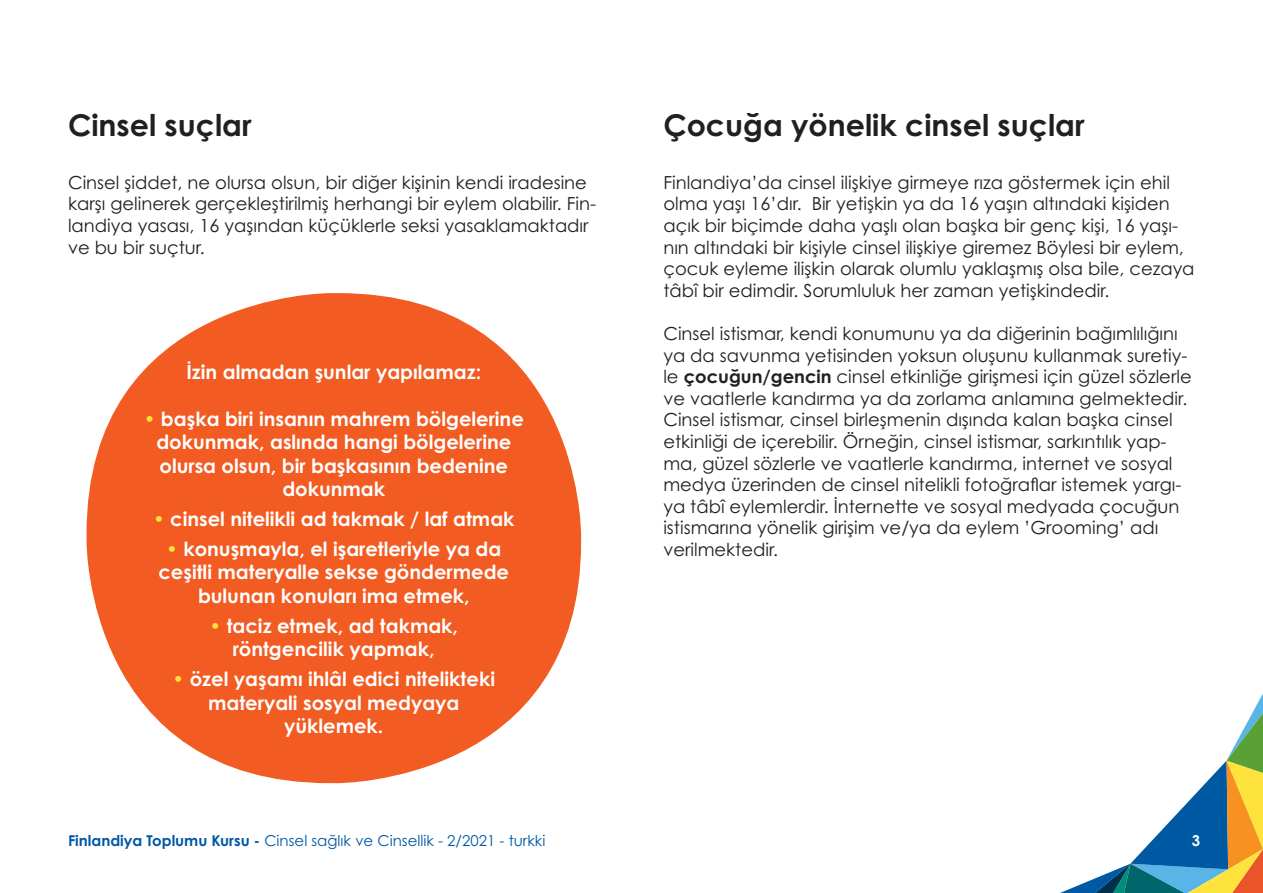
<style>
.page{position:relative;width:1263px;height:893px;background:#fff}
.page>*{position:absolute;margin:0;border:0;box-sizing:border-box;transform-origin:0 0}
.t1{font:700 30px "Century Gothic Pro";color:#231f20}
.t2{font:700 19.5px/23.4px "Century Gothic Pro";color:#fff;text-align:center}
.t3{font:18px/21.6px "Century Gothic Pro";color:#231f20}
.t4{font:15px "Century Gothic Pro";color:#0158a6}
.t5{font:700 15px "Century Gothic Pro";color:#fff}
.s1{color:#ffe23a}
.s2{font-weight:700}
</style>
<div class="page">
<svg style="left:1060px;top:693px;width:203px;height:200px"></svg>
<div style="left:87px;top:293px;width:494px;height:490px;background:#f25b21;border-radius:242px"></div>
<p class="t1" style="left:68px;top:106px;width:185px">Cinsel suçlar</p>
<p class="t3" style="left:68px;top:171px;width:530px">Cinsel şiddet, ne olursa olsun, bir diğer kişinin kendi iradesine karşı gelinerek gerçekleştirilmiş herhangi bir eylem olabilir. Fin&shy;landiya yasası, 16 yaşından küçüklerle seksi yasaklamaktadır ve bu bir suçtur.</p>
<p class="t2" style="left:186px;top:359px;width:296px">İzin almadan şunlar yapılamaz:</p>
<p class="t2" style="left:144px;top:406px;width:382px"><span class="s1">•</span> başka biri insanın mahrem bölgelerine dokunmak, aslında hangi bölgelerine olursa olsun, bir başkasının bedenine dokunmak</p>
<p class="t2" style="left:153px;top:507px;width:363px"><span class="s1">•</span> cinsel nitelikli ad takmak / laf atmak</p>
<p class="t2" style="left:158px;top:537px;width:352px"><span class="s1">•</span> konuşmayla, el işaretleriyle ya da ceşitli materyalle sekse göndermede bulunan konuları ima etmek,</p>
<p class="t2" style="left:210px;top:614px;width:250px"><span class="s1">•</span> taciz etmek, ad takmak, röntgencilik yapmak,</p>
<p class="t2" style="left:173px;top:667px;width:324px"><span class="s1">•</span> özel yaşamı ihlâl edici nitelikteki materyali sosyal medyaya yüklemek.</p>
<p class="t1" style="left:663px;top:106px;width:423px">Çocuğa yönelik cinsel suçlar</p>
<p class="t3" style="left:663px;top:171px;width:533px">Finlandiya’da cinsel ilişkiye girmeye rıza göstermek için ehil olma yaşı 16’dır. Bir yetişkin ya da 16 yaşın altındaki kişiden açık bir biçimde daha yaşlı olan başka bir genç kişi, 16 yaşı&shy;nın altındaki bir kişiyle cinsel ilişkiye giremez Böylesi bir eylem, çocuk eyleme ilişkin olarak olumlu yaklaşmış olsa bile, cezaya tâbî bir edimdir. Sorumluluk her zaman yetişkindedir.</p>
<p class="t3" style="left:663px;top:322px;width:530px">Cinsel istismar, kendi konumunu ya da diğerinin bağımlılığını ya da savunma yetisinden yoksun oluşunu kullanmak suretiy&shy;le <span class="s2">çocuğun/gencin</span> cinsel etkinliğe girişmesi için güzel sözlerle ve vaatlerle kandırma ya da zorlama anlamına gelmektedir.<br>Cinsel istismar, cinsel birleşmenin dışında kalan başka cinsel etkinliği de içerebilir. Örneğin, cinsel istismar, sarkıntılık yap&shy;ma, güzel sözlerle ve vaatlerle kandırma, internet ve sosyal medya üzerinden de cinsel nitelikli fotoğraflar istemek yargı&shy;ya tâbî eylemlerdir. İnternette ve sosyal medyada çocuğun istismarına yönelik girişim ve/ya da eylem ’Grooming’ adı verilmektedir.</p>
<p class="t4" style="left:68px;top:832px;width:479px"><span class="s2">Finlandiya Toplumu Kursu -</span> Cinsel sağlık ve Cinsellik - 2/2021 - turkki</p>
<p class="t5" style="left:1192px;top:831px;width:10px">3</p>
</div>
